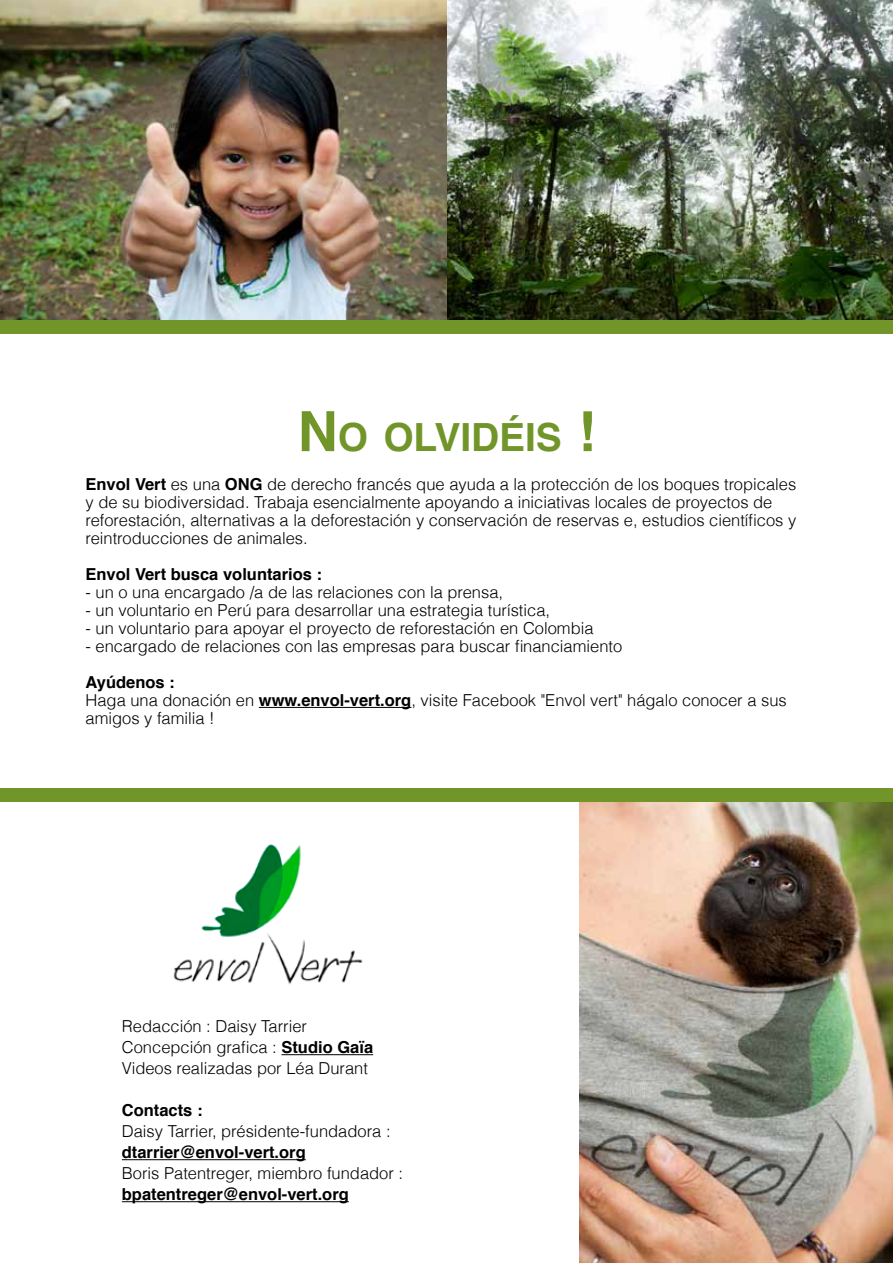
<style>
.page{position:relative;width:893px;height:1263px;background:#fff}
.page>*{position:absolute;margin:0;border:0;box-sizing:border-box;transform-origin:0 0}
.t1{font:700 38.85px "Helvetica";color:#719528}
.t2{font:300 16.5px/18px "Helvetica";color:#000}
.t3{font:700 16.5px "Helvetica";color:#000}
.s1{font-size:55.5px}
.s2{font-weight:700}
</style>
<div class="page">
<hr style="left:259px;top:707px;width:152px;height:1px;background:#000">
<img style="left:173px;top:844px;width:190px;height:140px">
<hr style="left:281px;top:1054px;width:92px;height:1px;background:#000">
<hr style="left:122px;top:1159px;width:184px;height:1px;background:#000">
<hr style="left:122px;top:1201px;width:227px;height:1px;background:#000">
<img style="left:579px;top:802px;width:314px;height:461px">
<img style="left:0;top:0;width:448px;height:320px">
<img style="left:448px;top:0;width:445px;height:320px">
<div style="left:0;top:788px;width:893px;height:14px;background:#719528"></div>
<div style="left:0;top:320px;width:893px;height:13px;background:#719528"></div>
<h1 class="t1" style="left:298px;top:406px;width:300px"><span class="s1">N</span>O OLVIDÉIS <span class="s1">!</span></h1>
<p class="t2" style="left:86px;top:475px;width:712px"><span class="s2">Envol Vert</span> es una <span class="s2">ONG</span> de derecho francés que ayuda a la protección de los boques tropicales y de su biodiversidad. Trabaja esencialmente apoyando a iniciativas locales de proyectos de reforestación, alternativas a la deforestación y conservación de reservas e, estudios científicos y reintroducciones de animales.</p>
<p class="t3" style="left:86px;top:561px;width:238px">Envol Vert busca voluntarios :</p>
<p class="t2" style="left:86px;top:583px;width:419px">- un o una encargado /a de las relaciones con la prensa,</p>
<p class="t2" style="left:86px;top:601px;width:466px">- un voluntario en Perú para desarrollar una estrategia turística,</p>
<p class="t2" style="left:86px;top:619px;width:510px">- un voluntario para apoyar el proyecto de reforestación en Colombia</p>
<p class="t2" style="left:86px;top:637px;width:538px">- encargado de relaciones con las empresas para buscar financiamiento</p>
<p class="t2" style="left:86px;top:673px;width:703px"><span class="s2">Ayúdenos :<br></span>Haga una donación en <span class="s2">www.envol-vert.org</span>, visite Facebook "Envol vert" hágalo conocer a sus amigos y familia !</p>
<p class="t2" style="left:122px;top:1016px;width:253px;line-height:21px">Redacción : Daisy Tarrier<br>Concepción grafica : <span class="s2">Studio Gaïa<br></span>Videos realizadas por Léa Durant</p>
<p class="t3" style="left:122px;top:1097px;width:82px">Contacts :</p>
<p class="t2" style="left:122px;top:1122px;width:270px">Daisy Tarrier, présidente-fundadora :</p>
<p class="t3" style="left:122px;top:1139px;width:185px">dtarrier@envol-vert.org</p>
<p class="t2" style="left:122px;top:1164px;width:283px">Boris Patentreger, miembro fundador :</p>
<p class="t3" style="left:122px;top:1181px;width:228px">bpatentreger@envol-vert.org</p>
</div>
